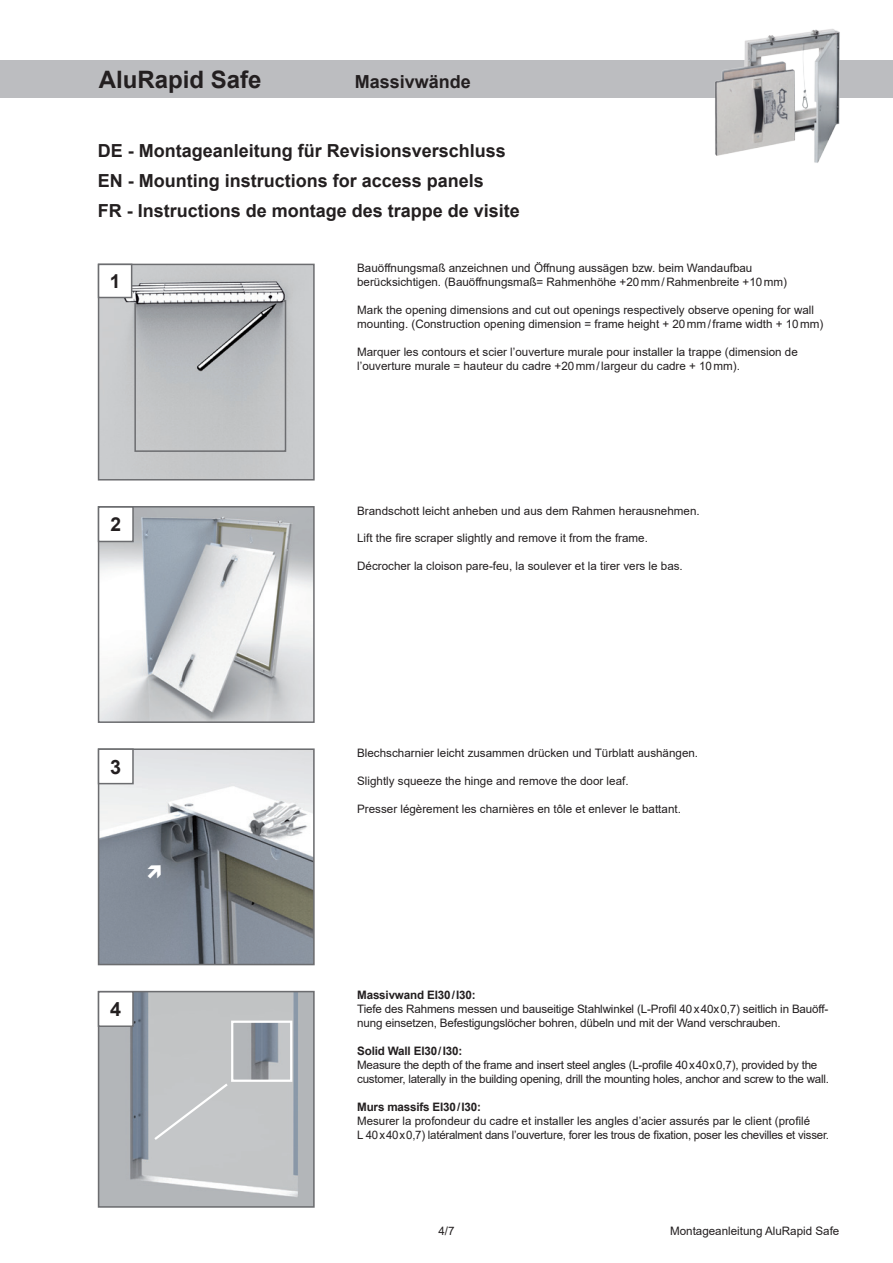
<style>
.page{position:relative;width:893px;height:1263px;background:#fff}
.page>*{position:absolute;margin:0;border:0;box-sizing:border-box;transform-origin:0 0}
.t1{font:700 24px "Arial";color:#231f20}
.t2{font:700 19.8px "Arial";color:#231f20}
.t3{font:700 19.2px "Arial";color:#231f20}
.t4{font:700 18px/30px "Arial";color:#231f20}
.t5{font:11.7px/14px "Arial";color:#231f20}
.t6{font:11.7px/14px "Arial";letter-spacing:-.02em;color:#231f20}
.t7{font:700 11.7px "Arial";letter-spacing:-.015em;color:#231f20}
</style>
<div class="page">
<div style="left:0;top:60px;width:893px;height:38px;background:#bcbdc0"></div>
<img style="left:715px;top:29px;width:125px;height:134px">
<img style="left:101px;top:267px;width:211px;height:210px">
<div style="left:98px;top:264px;width:217px;height:216px;border:2px solid #6c6d70"></div>
<svg style="left:134px;top:299px;width:153px;height:154px"></svg>
<div style="left:99px;top:264px;width:33px;height:33px;background:#fff"></div>
<div style="left:98px;top:264px;width:34px;height:34px;border:2px solid #6c6d70"></div>
<img style="left:101px;top:509px;width:211px;height:211px">
<div style="left:98px;top:506px;width:217px;height:217px;border:2px solid #6c6d70"></div>
<div style="left:99px;top:507px;width:34px;height:34px;background:#fff"></div>
<div style="left:98px;top:506px;width:36px;height:36px;border:2px solid #6c6d70"></div>
<img style="left:101px;top:751px;width:211px;height:211px">
<div style="left:98px;top:748px;width:217px;height:217px;border:2px solid #6c6d70"></div>
<div style="left:99px;top:749px;width:34px;height:35px;background:#fff"></div>
<div style="left:98px;top:748px;width:36px;height:36px;border:2px solid #6c6d70"></div>
<img style="left:101px;top:994px;width:211px;height:211px">
<div style="left:98px;top:991px;width:217px;height:217px;border:2px solid #6c6d70"></div>
<div style="left:99px;top:992px;width:34px;height:34px;background:#fff"></div>
<div style="left:98px;top:991px;width:36px;height:36px;border:2px solid #6c6d70"></div>
<img style="left:234px;top:1023px;width:55px;height:56px">
<div style="left:231px;top:1020px;width:61px;height:62px;border:2px solid #fff"></div>
<div style="left:152px;top:1081px;width:78px;height:61px;background:#c4c6c8"></div>
<svg style="left:144px;top:860px;width:21px;height:22px"></svg>
<h1 class="t1" style="left:99px;top:62px;width:164px">AluRapid Safe</h1>
<h3 class="t4" style="left:355px;top:66px;width:118px">Massivwände</h3>
<h3 class="t4" style="left:98px;top:136px;width:424px">DE - Montageanleitung für Revisionsverschluss<br>EN - Mounting instructions for access panels<br>FR - Instructions de montage des trappe de visite</h3>
<h3 class="t3" style="left:110px;top:268px;width:12px">1</h3>
<h3 class="t3" style="left:110px;top:511px;width:12px">2</h3>
<h2 class="t2" style="left:110px;top:753px;width:12px">3</h2>
<h2 class="t2" style="left:110px;top:995px;width:12px">4</h2>
<p class="t5" style="left:357px;top:261px;width:431px">Bauöffnungsmaß anzeichnen und Öffnung aussägen bzw. beim Wandaufbau berücksichtigen. (Bauöffnungsmaß= Rahmenhöhe +20mm/Rahmenbreite +10mm)</p>
<p class="t5" style="left:357px;top:303px;width:468px">Mark the opening dimensions and cut out openings respectively observe opening for wall mounting. (Construction opening dimension = frame height + 20mm/frame width + 10mm)</p>
<p class="t5" style="left:357px;top:345px;width:442px">Marquer les contours et scier l’ouverture murale pour installer la trappe (dimension de l’ouverture murale = hauteur du cadre +20mm/largeur du cadre + 10mm).</p>
<p class="t5" style="left:357px;top:503px;width:344px">Brandschott leicht anheben und aus dem Rahmen herausnehmen.</p>
<p class="t5" style="left:357px;top:531px;width:292px">Lift the fire scraper slightly and remove it from the frame.</p>
<p class="t5" style="left:357px;top:559px;width:327px">Décrocher la cloison pare-feu, la soulever et la tirer vers le bas.</p>
<p class="t5" style="left:357px;top:746px;width:342px">Blechscharnier leicht zusammen drücken und Türblatt aushängen.</p>
<p class="t5" style="left:357px;top:774px;width:273px">Slightly squeeze the hinge and remove the door leaf.</p>
<p class="t5" style="left:357px;top:801px;width:325px">Presser légèrement les charnières en tôle et enlever le battant.</p>
<p class="t7" style="left:357px;top:987px;width:120px">Massivwand EI30/I30:</p>
<p class="t5" style="left:357px;top:1002px;width:473px">Tiefe des Rahmens messen und bauseitige Stahlwinkel (L-Profil 40x40x0,7) seitlich in Bauöff&shy;nung einsetzen, Befestigungslöcher bohren, dübeln und mit der Wand verschrauben.</p>
<p class="t7" style="left:357px;top:1043px;width:107px">Solid Wall EI30/I30:</p>
<p class="t6" style="left:357px;top:1058px;width:473px">Measure the depth of the frame and insert steel angles (L-profile 40x40x0,7), provided by the customer, laterally in the building opening, drill the mounting holes, anchor and screw to the wall.</p>
<p class="t7" style="left:357px;top:1098px;width:125px">Murs massifs EI30/I30:</p>
<p class="t5" style="left:357px;top:1114px;width:473px">Mesurer la profondeur du cadre et installer les angles d’acier assurés par le client (profilé<br>L 40x40x0,7) latéralment dans l’ouverture, forer les trous de fixation, poser les chevilles et visser.</p>
<p class="t5" style="left:438px;top:1224px;width:18px">4/7</p>
<p class="t5" style="left:670px;top:1224px;width:171px">Montageanleitung AluRapid Safe</p>
</div>
